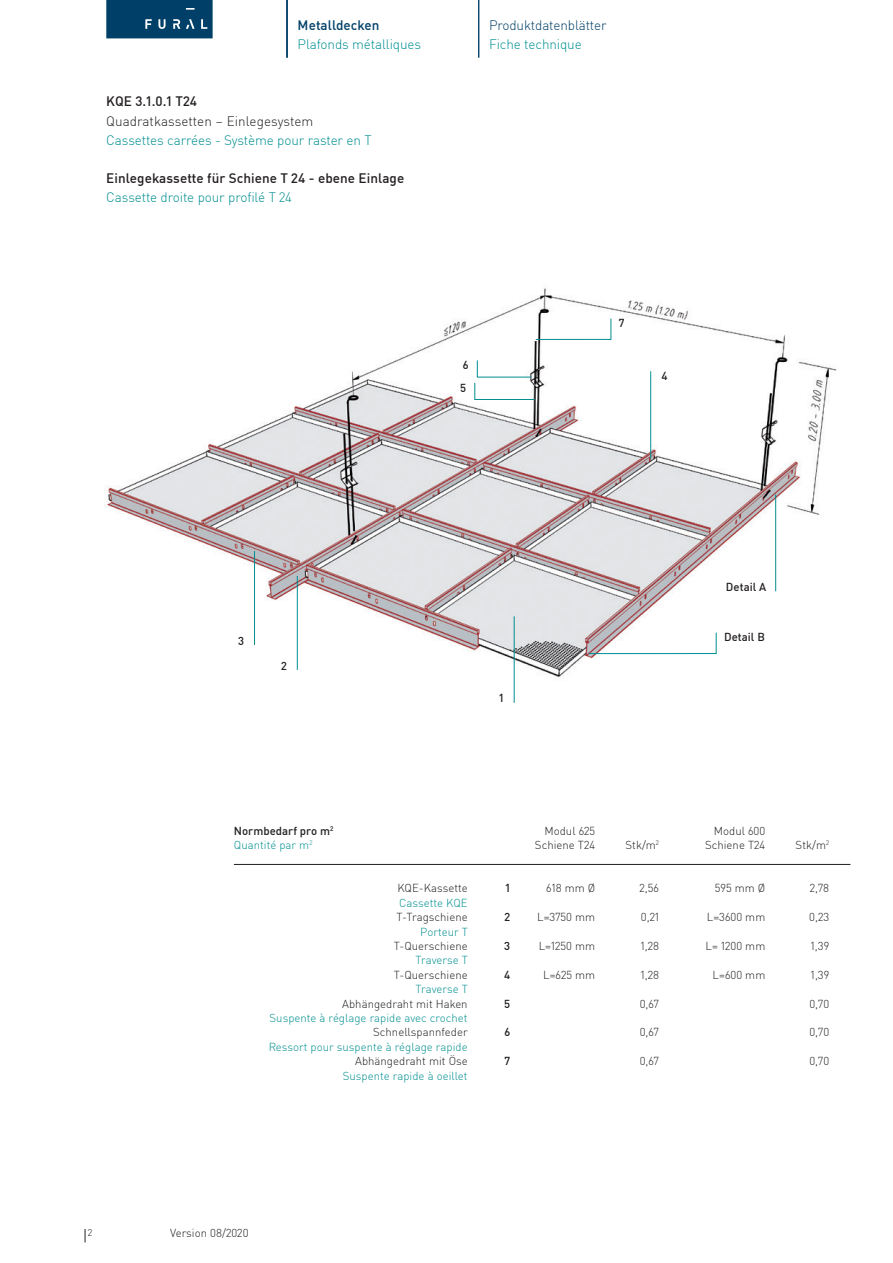
<style>
.page{position:relative;width:893px;height:1263px;background:#fff}
.page>*{position:absolute;margin:0;border:0;box-sizing:border-box;transform-origin:0 0}
.t1{font:300 13.5px "DIN Pro";letter-spacing:-.01em;color:#008e90}
.t2{font:500 13.5px "DIN Pro";letter-spacing:.005em;color:#231f20}
.t3{font:300 13.5px "DIN Pro";color:#231f20}
.t4{font:300 13.5px "DIN Pro";letter-spacing:-.01em;color:#004068}
.t5{font:500 13.5px "DIN Pro";letter-spacing:.005em;color:#004068}
.t6{font:300 11.4px "DIN Pro";color:#231f20}
.t7{font:300 11.4px "DIN Pro";color:#008e90}
.t8{font:500 11.4px/22.4px "DIN Pro";letter-spacing:.005em;color:#231f20}
.t9{font:300 9.6px "DIN Pro";color:#231f20}
</style>
<div class="page">
<svg style="left:106px;top:0;width:107px;height:38px;background:#0c496f"></svg>
<img style="left:107px;top:288px;width:730px;height:415px">
<hr style="left:234px;top:864px;width:616px;height:1px;background:#231f20">
<hr style="left:514px;top:616px;width:1px;height:87px;background:#008e90">
<svg style="left:588px;top:632px;width:129px;height:22px"></svg>
<svg style="left:474px;top:360px;width:61px;height:40px"></svg>
<hr style="left:650px;top:371px;width:1px;height:88px;background:#008e90">
<hr style="left:297px;top:576px;width:1px;height:94px;background:#008e90">
<hr style="left:775px;top:494px;width:1px;height:97px;background:#008e90">
<hr style="left:254px;top:551px;width:1px;height:94px;background:#008e90">
<svg style="left:535px;top:318px;width:77px;height:22px"></svg>
<svg style="left:85px;top:1229px;width:1px;height:13px"></svg>
<hr style="left:286px;top:0;width:2px;height:58px;background:#004068">
<hr style="left:478px;top:0;width:1px;height:58px;background:#004068">
<p class="t5" style="left:298px;top:14px;width:83px">Metalldecken</p>
<p class="t4" style="left:489px;top:14px;width:119px">Produktdatenblätter</p>
<p class="t1" style="left:298px;top:34px;width:125px">Plafonds métalliques</p>
<p class="t1" style="left:489px;top:34px;width:94px">Fiche technique</p>
<p class="t2" style="left:106px;top:91px;width:92px">KQE 3.1.0.1 T24</p>
<p class="t3" style="left:106px;top:110px;width:209px">Quadratkassetten – Einlegesystem</p>
<p class="t1" style="left:106px;top:130px;width:267px">Cassettes carrées - Système pour raster en T</p>
<p class="t2" style="left:106px;top:168px;width:299px">Einlegekassette für Schiene T 24 - ebene Einlage</p>
<p class="t1" style="left:106px;top:187px;width:187px">Cassette droite pour profilé T 24</p>
<p class="t8" style="left:619px;top:311px;width:7px">7</p>
<p class="t8" style="left:460px;top:353px;width:10px">6<br>5</p>
<p class="t8" style="left:661px;top:363px;width:8px">4</p>
<p class="t9" style="left:88px;top:1225px;width:6px">2</p>
<p class="t8" style="left:238px;top:629px;width:7px">3</p>
<p class="t8" style="left:281px;top:654px;width:7px">2</p>
<p class="t8" style="left:499px;top:686px;width:6px">1</p>
<p class="t8" style="left:726px;top:575px;width:42px">Detail A</p>
<p class="t8" style="left:724px;top:625px;width:42px">Detail B</p>
<p class="t8" style="left:234px;top:819px;width:101px">Normbedarf pro m<sup>2</sup></p>
<p class="t7" style="left:234px;top:836px;width:80px">Quantité par m<sup>2</sup></p>
<p class="t6" style="left:397px;top:880px;width:72px">KQE-Kassette</p>
<p class="t6" style="left:396px;top:908px;width:73px">T-Tragschiene</p>
<p class="t6" style="left:394px;top:937px;width:75px">T-Querschiene</p>
<p class="t6" style="left:394px;top:966px;width:75px">T-Querschiene</p>
<p class="t6" style="left:342px;top:995px;width:127px">Abhängedraht mit Haken</p>
<p class="t6" style="left:373px;top:1023px;width:96px">Schnellspannfeder</p>
<p class="t6" style="left:355px;top:1052px;width:114px">Abhängedraht mit Öse</p>
<p class="t7" style="left:399px;top:894px;width:70px">Cassette KQE</p>
<p class="t7" style="left:420px;top:923px;width:49px">Porteur T</p>
<p class="t7" style="left:416px;top:951px;width:54px">Traverse T</p>
<p class="t7" style="left:416px;top:980px;width:54px">Traverse T</p>
<p class="t7" style="left:270px;top:1009px;width:200px">Suspente à réglage rapide avec crochet</p>
<p class="t7" style="left:269px;top:1038px;width:200px">Ressort pour suspente à réglage rapide</p>
<p class="t7" style="left:343px;top:1067px;width:126px">Suspente rapide à oeillet</p>
<p class="t6" style="left:544px;top:822px;width:52px">Modul 625</p>
<p class="t6" style="left:714px;top:822px;width:53px">Modul 600</p>
<p class="t6" style="left:535px;top:836px;width:62px">Schiene T24</p>
<p class="t6" style="left:626px;top:836px;width:35px">Stk/m<sup>2</sup></p>
<p class="t6" style="left:705px;top:836px;width:62px">Schiene T24</p>
<p class="t6" style="left:796px;top:836px;width:35px">Stk/m<sup>2</sup></p>
<p class="t8" style="left:506px;top:876px;width:6px">1</p>
<p class="t6" style="left:546px;top:880px;width:51px">618 mm Ø</p>
<p class="t6" style="left:639px;top:880px;width:21px">2,56</p>
<p class="t6" style="left:715px;top:880px;width:52px">595 mm Ø</p>
<p class="t6" style="left:810px;top:880px;width:21px">2,78</p>
<p class="t8" style="left:504px;top:905px;width:7px">2</p>
<p class="t6" style="left:537px;top:908px;width:60px">L=3750 mm</p>
<p class="t6" style="left:641px;top:908px;width:20px">0,21</p>
<p class="t6" style="left:707px;top:908px;width:60px">L=3600 mm</p>
<p class="t6" style="left:809px;top:908px;width:22px">0,23</p>
<p class="t8" style="left:504px;top:934px;width:7px">3</p>
<p class="t6" style="left:539px;top:937px;width:58px">L=1250 mm</p>
<p class="t6" style="left:641px;top:937px;width:20px">1,28</p>
<p class="t6" style="left:706px;top:937px;width:61px">L= 1200 mm</p>
<p class="t6" style="left:811px;top:937px;width:20px">1,39</p>
<p class="t8" style="left:504px;top:963px;width:8px">4</p>
<p class="t6" style="left:543px;top:966px;width:54px">L=625 mm</p>
<p class="t6" style="left:641px;top:966px;width:20px">1,28</p>
<p class="t6" style="left:713px;top:966px;width:54px">L=600 mm</p>
<p class="t6" style="left:811px;top:966px;width:20px">1,39</p>
<p class="t8" style="left:504px;top:991px;width:8px">5</p>
<p class="t6" style="left:640px;top:995px;width:21px">0,67</p>
<p class="t6" style="left:809px;top:995px;width:21px">0,70</p>
<p class="t8" style="left:504px;top:1020px;width:7px">6</p>
<p class="t6" style="left:640px;top:1023px;width:21px">0,67</p>
<p class="t6" style="left:809px;top:1023px;width:21px">0,70</p>
<p class="t8" style="left:505px;top:1049px;width:7px">7</p>
<p class="t6" style="left:640px;top:1052px;width:21px">0,67</p>
<p class="t6" style="left:809px;top:1052px;width:21px">0,70</p>
<p class="t6" style="left:170px;top:1224px;width:80px">Version 08/2020</p>
</div>
